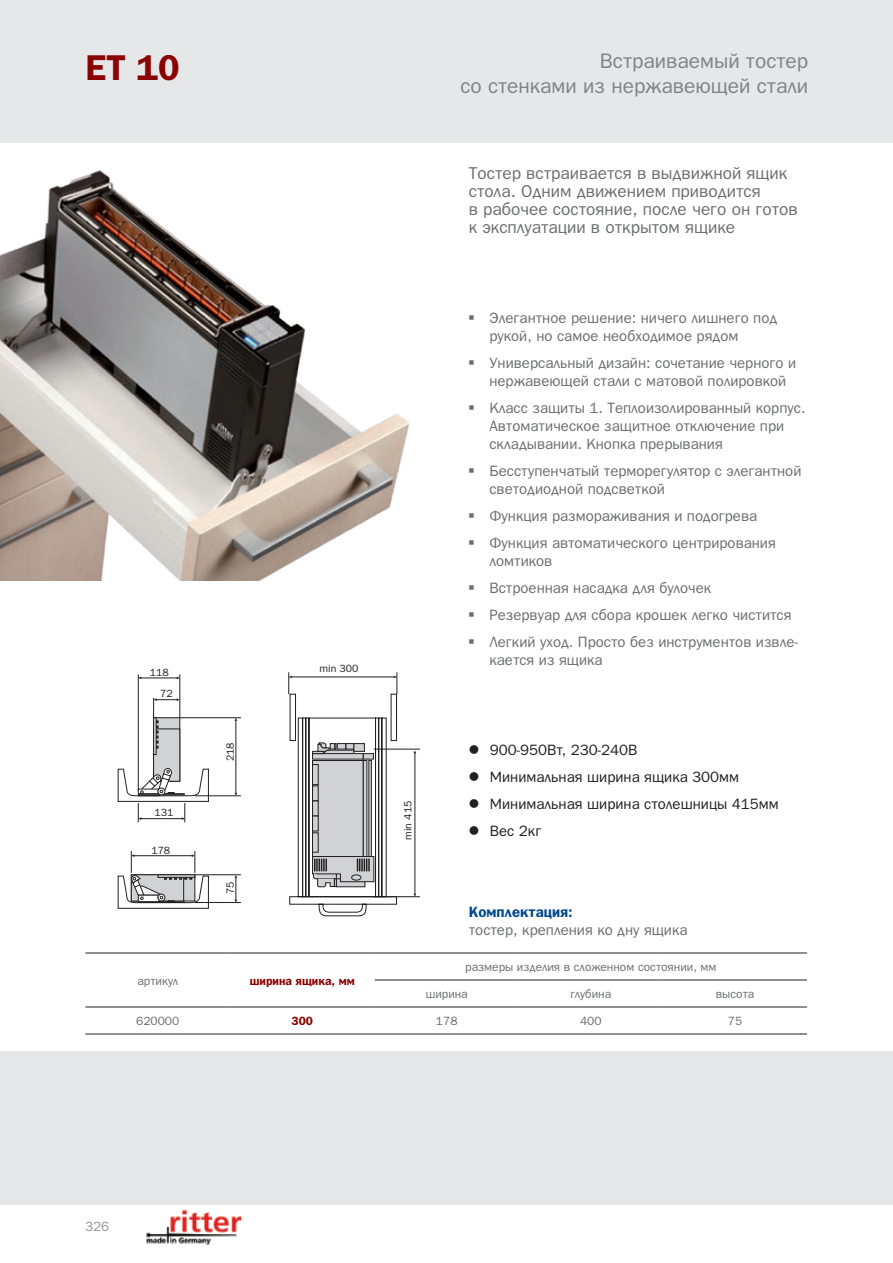
<style>
.page{position:relative;width:893px;height:1263px;background:#fff}
.page>*{position:absolute;margin:0;border:0;box-sizing:border-box;transform-origin:0 0}
.t1{font:700 36px "Bloknot C";color:#8b0202}
.t2{font:21px/25.2px "Bloknot C";color:#808285;text-align:right}
.primenenie{font:17.25px/18px "Bloknot C";color:#6c6d70}
.osnovnoj{font:15px/18px "Bloknot C";color:#6c6d70}
.t3{font:15px "Bloknot C";color:#231f20}
.osnovnoj-2{font:700 15px "Bloknot C";color:#01498e}
.t4{font:13.5px "Bloknot C";color:#939598}
.tablica{font:12px "Bloknot C";color:#6c6d70}
.Обычный{font:700 12px "Bloknot C";color:#8b0202}
.t5{font:10.5px/21.5px "Bloknot C";color:#231f20}
</style>
<div class="page">
<div style="left:0;top:0;width:893px;height:143px;background:#e6e7e9"></div>
<div style="left:0;top:1052px;width:893px;height:153px;background:#e6e7e9"></div>
<img style="left:146px;top:1209px;width:96px;height:36px">
<img style="left:0;top:170px;width:410px;height:410px">
<hr style="left:86px;top:953px;width:144px;height:1px;background:#231f20">
<hr style="left:230px;top:953px;width:145px;height:1px;background:#231f20">
<hr style="left:375px;top:953px;width:144px;height:1px;background:#231f20">
<hr style="left:519px;top:953px;width:144px;height:1px;background:#231f20">
<hr style="left:663px;top:953px;width:144px;height:1px;background:#231f20">
<hr style="left:86px;top:1007px;width:144px;height:1px;background:#231f20">
<hr style="left:230px;top:1007px;width:145px;height:1px;background:#231f20">
<hr style="left:375px;top:1007px;width:144px;height:1px;background:#231f20">
<hr style="left:519px;top:1007px;width:144px;height:1px;background:#231f20">
<hr style="left:663px;top:1007px;width:144px;height:1px;background:#231f20">
<hr style="left:375px;top:980px;width:144px;height:1px;background:#231f20">
<hr style="left:519px;top:980px;width:144px;height:1px;background:#231f20">
<hr style="left:663px;top:980px;width:144px;height:1px;background:#231f20">
<hr style="left:86px;top:1034px;width:144px;height:1px;background:#231f20">
<hr style="left:230px;top:1034px;width:145px;height:1px;background:#231f20">
<hr style="left:375px;top:1034px;width:144px;height:1px;background:#231f20">
<hr style="left:519px;top:1034px;width:144px;height:1px;background:#231f20">
<hr style="left:663px;top:1034px;width:144px;height:1px;background:#231f20">
<svg style="left:289px;top:672px;width:109px;height:244px"></svg>
<hr style="left:374px;top:749px;width:46px;height:1px;background:#231f20">
<hr style="left:374px;top:896px;width:46px;height:1px;background:#231f20">
<hr style="left:415px;top:753px;width:1px;height:141px;background:#231f20">
<div style="left:153px;top:728px;width:27px;height:54px;background:#d1d2d4;border:1px solid #231f20"></div>
<svg style="left:153px;top:749px;width:4px;height:6px"></svg>
<hr style="left:195px;top:874px;width:46px;height:1px;background:#231f20">
<hr style="left:195px;top:902px;width:46px;height:1px;background:#231f20">
<svg style="left:234px;top:875px;width:3px;height:27px"></svg>
<hr style="left:180px;top:717px;width:61px;height:1px;background:#231f20">
<hr style="left:195px;top:795px;width:46px;height:1px;background:#231f20">
<hr style="left:236px;top:720px;width:1px;height:73px;background:#231f20">
<hr style="left:138px;top:674px;width:1px;height:117px;background:#231f20">
<hr style="left:180px;top:674px;width:1px;height:44px;background:#231f20">
<hr style="left:141px;top:678px;width:37px;height:1px;background:#231f20">
<svg style="left:153px;top:698px;width:27px;height:51px"></svg>
<svg style="left:117px;top:768px;width:92px;height:141px"></svg>
<p class="t1" style="left:86px;top:47px;width:96px">ET 10</p>
<p class="t2" style="left:460px;top:48px;width:349px">Встраиваемый тостер<br>со стенками из нержавеющей стали</p>
<p class="t5" style="left:160px;top:661px;width:14px;text-indent:-10px">118<br>72</p>
<p class="t5" style="left:155px;top:802px;width:20px">131</p>
<p class="t5" style="left:151px;top:839px;width:20px">178</p>
<p class="t5" style="left:219px;top:761px;width:20px;rotate:-90deg">218</p>
<p class="t5" style="left:219px;top:894px;width:14px;rotate:-90deg">75</p>
<p class="t5" style="left:320px;top:658px;width:40px">min 300</p>
<p class="tablica" style="left:137px;top:974px;width:42px">артикул</p>
<p class="Обычный" style="left:250px;top:974px;width:106px">ширина ящика, мм</p>
<p class="primenenie" style="left:469px;top:163px;width:330px">Тостер встраивается в выдвижной ящик стола. Одним движением приводится<br>в рабочее состояние, после чего он готов к эксплуатации в открытом ящике</p>
<p class="osnovnoj" style="left:489px;top:308px;width:289px">Элегантное решение: ничего лишнего под рукой, но самое необходимое рядом</p>
<p class="osnovnoj" style="left:489px;top:353px;width:308px">Универсальный дизайн: сочетание черного и нержавеющей стали с матовой полировкой</p>
<p class="osnovnoj" style="left:489px;top:398px;width:318px">Класс защиты 1. Теплоизолированный корпус.<br>Автоматическое защитное отключение при складывании. Кнопка прерывания</p>
<p class="osnovnoj" style="left:489px;top:461px;width:313px">Бесступенчатый терморегулятор с элегантной светодиодной подсветкой</p>
<p class="osnovnoj" style="left:489px;top:506px;width:269px">Функция размораживания и подогрева</p>
<p class="osnovnoj" style="left:489px;top:533px;width:288px">Функция автоматического центрирования ломтиков</p>
<p class="osnovnoj" style="left:489px;top:578px;width:223px">Встроенная насадка для булочек</p>
<p class="osnovnoj" style="left:489px;top:605px;width:304px">Резервуар для сбора крошек легко чистится</p>
<p class="osnovnoj" style="left:489px;top:632px;width:310px">Легкий уход. Просто без инструментов извле&shy;кается из ящика</p>
<p class="t5" style="left:397px;top:840px;width:40px;rotate:-90deg">min 415</p>
<p class="t3" style="left:490px;top:741px;width:149px">900-950Вт, 230-240В</p>
<p class="t3" style="left:490px;top:768px;width:251px">Минимальная ширина ящика 300мм</p>
<p class="t3" style="left:490px;top:795px;width:291px">Минимальная ширина столешницы 415мм</p>
<p class="t3" style="left:490px;top:822px;width:53px">Вес 2кг</p>
<p class="osnovnoj-2" style="left:469px;top:903px;width:105px">Комплектация:</p>
<p class="osnovnoj" style="left:469px;top:920px;width:220px">тостер, крепления ко дну ящика</p>
<p class="tablica" style="left:465px;top:960px;width:253px">размеры изделия в сложенном состоянии, мм</p>
<p class="tablica" style="left:426px;top:987px;width:44px">ширина</p>
<p class="tablica" style="left:571px;top:987px;width:42px">глубина</p>
<p class="tablica" style="left:716px;top:987px;width:40px">высота</p>
<p class="tablica" style="left:136px;top:1014px;width:45px">620000</p>
<p class="Обычный" style="left:292px;top:1014px;width:23px">300</p>
<p class="tablica" style="left:436px;top:1014px;width:23px">178</p>
<p class="tablica" style="left:580px;top:1014px;width:23px">400</p>
<p class="tablica" style="left:728px;top:1014px;width:16px">75</p>
<p class="t4" style="left:85px;top:1218px;width:26px">326</p>
</div>
